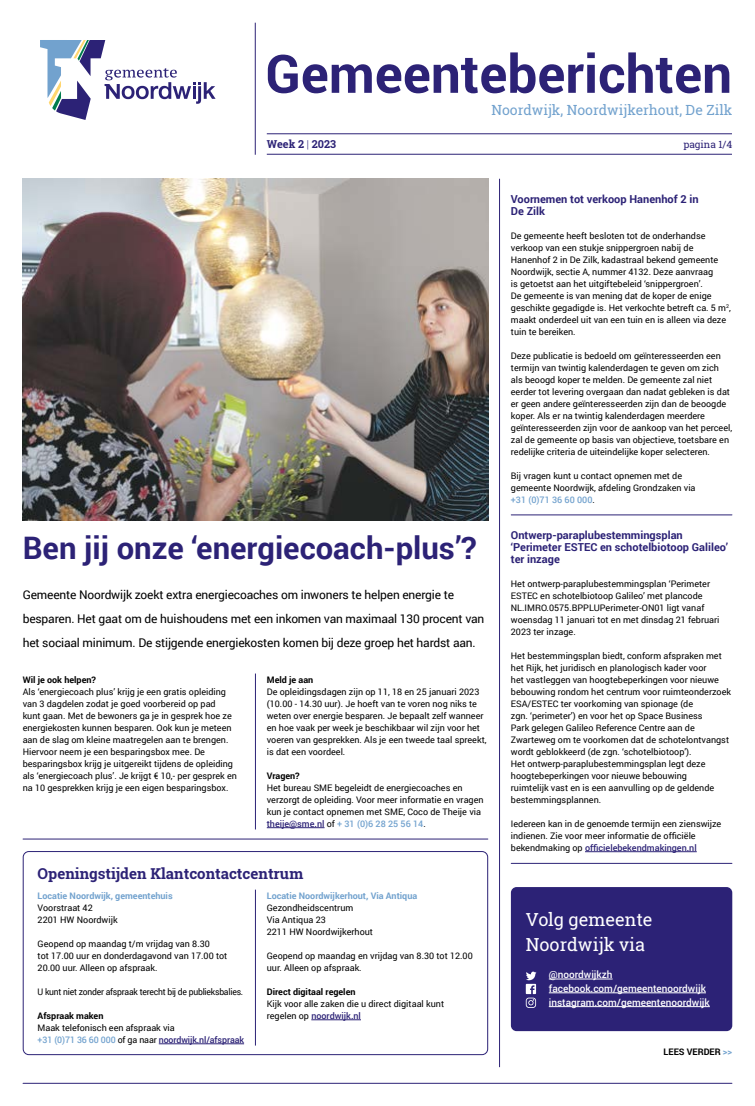
<style>
.page{position:relative;width:755px;height:1106px;background:#fff}
.page>*{position:absolute;margin:0;border:0;box-sizing:border-box;transform-origin:0 0}
._05_Kop_Artikel_Groo{font:700 53px "Roboto";color:#2c2276}
._05_Kop_Artikel_Groo-2{font:700 31px "Roboto";color:#2c2276}
._18__Kopje_Tekst_Col{font:18px/24.6px "Roboto Slab";color:#fff}
._06_Kop_Sub{font:700 15px "Roboto Slab";color:#2c2276}
._06_Kop_Sub-2{font:14px "Roboto Slab";color:#72a2ce}
._01_Body_Tekst-Inlei{font:12px/24px "Roboto Regular 2";letter-spacing:-.015em;color:#000}
._07_Kopje_Alinea_11p{font:700 11px/12px "Roboto";color:#2c2276}
._05_Kop_Artikel_Groo-3{font:700 10.9px "Roboto Slab";color:#2c2276}
._03__Body_Tekst-Insp{font:10px "Roboto Medium 2";color:#fff}
.t1{font:10px "Roboto Slab";color:#2c2276}
._02_Body_Tekst-Plain{font:9px/12px "Roboto Regular 2";color:#000}
._12_Tussenkopje_9pt{font:700 9px "Roboto";color:#000}
._02_Body_Tekst-Plain-2{font:9px "Roboto Regular 2";letter-spacing:-.025em;color:#000;scale:.95 1}
._02_Body_Tekst-Plain-3{font:700 9px "Roboto";color:#72a2ce}
._12_Tussenkopje_9pt-2{font:700 9px "Roboto";color:#72a2ce}
._03__Body_Tekst-Insp-2{font:700 9px "Roboto";color:#000}
.s1{font-weight:300}
.s2{font-family:"Roboto Medium 2";color:#2c2276}
.s3{font-family:"Roboto Medium 2";color:#72a2ce}
.s4{font-family:"Roboto"}
.s5{font-family:"Roboto";font-weight:500;color:#2c2276}
.s6{color:#72a2ce}
</style>
<div class="page">
<hr style="left:499px;top:179px;width:1px;height:888px;background:#2c2276">
<hr style="left:23px;top:1083px;width:708px;height:1px;background:#2c2276">
<img style="left:23px;top:179px;width:465px;height:342px">
<hr style="left:266px;top:827px;width:58px;height:1px;background:#2c2276">
<hr style="left:255px;top:673px;width:1px;height:156px;background:#2c2276">
<svg style="left:40px;top:40px;width:175px;height:80px"></svg>
<hr style="left:255px;top:23px;width:1px;height:132px;background:#2c2276">
<hr style="left:266px;top:154px;width:465px;height:1px;background:#2c2276">
<hr style="left:266px;top:133px;width:465px;height:1px;background:#2c2276">
<div style="left:23px;top:851px;width:465px;height:204px;border:1px solid #2c2276;border-radius:6px"></div>
<hr style="left:159px;top:1043px;width:85px;height:1px;background:#2c2276">
<hr style="left:311px;top:1019px;width:50px;height:1px;background:#2c2276">
<hr style="left:255px;top:889px;width:1px;height:156px;background:#2c2276">
<hr style="left:23px;top:838px;width:464px;height:1px;background:#2c2276">
<div style="left:510px;top:887px;width:221px;height:144px;background:#2c2276;border-radius:6px"></div>
<hr style="left:548px;top:978px;width:64px;height:1px;background:#fff">
<hr style="left:548px;top:992px;width:157px;height:1px;background:#fff">
<hr style="left:548px;top:1006px;width:161px;height:1px;background:#fff">
<svg style="left:525px;top:971px;width:11px;height:36px"></svg>
<hr style="left:584px;top:851px;width:112px;height:1px;background:#2c2276">
<hr style="left:511px;top:514px;width:220px;height:1px;background:#2c2276">
<hr style="left:511px;top:863px;width:220px;height:1px;background:#2c2276">
<p class="_05_Kop_Artikel_Groo" style="left:265px;top:37px;width:468px">Gemeenteberichten</p>
<p class="_06_Kop_Sub-2" style="left:491px;top:100px;width:242px">Noordwijk, Noordwijkerhout, De Zilk</p>
<p class="_05_Kop_Artikel_Groo-3" style="left:266px;top:137px;width:71px">Week 2 <span class="s1">|</span> 2023</p>
<p class="t1" style="left:682px;top:137px;width:50px">pagina 1/4</p>
<p class="_05_Kop_Artikel_Groo-2" style="left:23px;top:526px;width:455px">Ben jij onze ‘energiecoach-plus’?</p>
<p class="_01_Body_Tekst-Inlei" style="left:23px;top:582px;width:463px">Gemeente Noordwijk zoekt extra energiecoaches om inwoners te helpen energie te besparen. Het gaat om de huishoudens met een inkomen van maximaal 130 procent van het sociaal minimum. De stijgende energiekosten komen bij deze groep het hardst aan.</p>
<p class="_12_Tussenkopje_9pt" style="left:23px;top:673px;width:75px">Wil je ook helpen?</p>
<p class="_02_Body_Tekst-Plain" style="left:23px;top:685px;width:215px">Als ‘energiecoach plus’ krijg je een gratis opleiding van 3 dagdelen zodat je goed voorbereid op pad<br>kunt gaan. Met de bewoners ga je in gesprek hoe ze energiekosten kunnen besparen. Ook kun je meteen aan de slag om kleine maatregelen aan te brengen.<br>Hiervoor neem je een besparingsbox mee. De besparingsbox krijg je uitgereikt tijdens de opleiding als ‘energiecoach plus’. Je krijgt € 10,- per gesprek en na 10 gesprekken krijg je een eigen besparingsbox.</p>
<p class="_12_Tussenkopje_9pt" style="left:266px;top:673px;width:48px">Meld je aan</p>
<p class="_02_Body_Tekst-Plain" style="left:266px;top:685px;width:221px">De opleidingsdagen zijn op 11, 18 en 25 januari 2023 (10.00 - 14.30 uur). Je hoeft van te voren nog niks te weten over energie besparen. Je bepaalt zelf wanneer en hoe vaak per week je beschikbaar wil zijn voor het voeren van gesprekken. Als je een tweede taal spreekt, is dat een voordeel.</p>
<p class="_12_Tussenkopje_9pt" style="left:266px;top:769px;width:34px">Vragen?</p>
<p class="_02_Body_Tekst-Plain" style="left:266px;top:781px;width:218px">Het bureau SME begeleidt de energiecoaches en verzorgt de opleiding. Voor meer informatie en vragen kun je contact opnemen met SME, Coco de Theije via <span class="s2">theije@sme.nl</span> of <span class="s3">+ 31 (0)6 28 25 56 14</span>.</p>
<p class="_06_Kop_Sub" style="left:38px;top:863px;width:267px">Openingstijden Klantcontactcentrum</p>
<p class="_12_Tussenkopje_9pt-2" style="left:38px;top:889px;width:136px">Locatie Noordwijk, gemeentehuis</p>
<p class="_02_Body_Tekst-Plain" style="left:38px;top:901px;width:57px">Voorstraat 42</p>
<p class="_02_Body_Tekst-Plain" style="left:38px;top:913px;width:81px">2201 HW Noordwijk</p>
<p class="_02_Body_Tekst-Plain" style="left:38px;top:937px;width:191px">Geopend op maandag t/m vrijdag van 8.30<br>tot 17.00 uur en donderdagavond van 17.00 tot<br>20.00 uur. Alleen op afspraak.</p>
<p class="_02_Body_Tekst-Plain-2" style="left:38px;top:985px;width:218px">U kunt niet zonder afspraak terecht bij de publieksbalies.</p>
<p class="_12_Tussenkopje_9pt" style="left:38px;top:1009px;width:67px">Afspraak maken</p>
<p class="_02_Body_Tekst-Plain" style="left:38px;top:1021px;width:208px">Maak telefonisch een afspraak via<br><span class="s3">+31 (0)71 36 60 000</span> of ga naar <span class="s2">noordwijk.nl/afspraak</span></p>
<p class="_02_Body_Tekst-Plain-3" style="left:266px;top:889px;width:152px">Locatie Noordwijkerhout, Via Antiqua</p>
<p class="_02_Body_Tekst-Plain" style="left:266px;top:901px;width:88px">Gezondheidscentrum</p>
<p class="_02_Body_Tekst-Plain" style="left:266px;top:913px;width:61px">Via Antiqua 23</p>
<p class="_02_Body_Tekst-Plain" style="left:266px;top:925px;width:108px">2211 HW Noordwijkerhout</p>
<p class="_02_Body_Tekst-Plain" style="left:266px;top:949px;width:207px">Geopend op maandag en vrijdag van 8.30 tot 12.00 uur. Alleen op afspraak.</p>
<p class="_12_Tussenkopje_9pt" style="left:266px;top:985px;width:90px">Direct digitaal regelen</p>
<p class="_02_Body_Tekst-Plain" style="left:266px;top:997px;width:179px">Kijk voor alle zaken die u direct digitaal kunt regelen op <span class="s2">noordwijk.nl</span></p>
<p class="_07_Kopje_Alinea_11p" style="left:510px;top:192px;width:189px">Voornemen tot verkoop Hanenhof 2 in<br>De Zilk</p>
<p class="_02_Body_Tekst-Plain" style="left:510px;top:229px;width:221px">De gemeente heeft besloten tot de onderhandse verkoop van een stukje snippergroen nabij de Hanenhof 2 in De Zilk, kadastraal bekend gemeente Noordwijk, sectie A, nummer 4132. Deze aanvraag<br>is getoetst aan het uitgiftebeleid ‘snippergroen’.<br>De gemeente is van mening dat de koper de enige geschikte gegadigde is. Het verkochte betreft ca. 5 m<sup>2</sup>, maakt onderdeel uit van een tuin en is alleen via deze tuin te bereiken.</p>
<p class="_02_Body_Tekst-Plain" style="left:510px;top:349px;width:223px">Deze publicatie is bedoeld om geïnteresseerden een termijn van twintig kalenderdagen te geven om zich als beoogd koper te melden. De gemeente zal niet eerder tot levering overgaan dan nadat gebleken is dat er geen andere geïnteresseerden zijn dan de beoogde koper. Als er na twintig kalenderdagen meerdere geïnteresseerden zijn voor de aankoop van het perceel, zal de gemeente op basis van objectieve, toetsbare en redelijke criteria de uiteindelijke koper selecteren.</p>
<p class="_02_Body_Tekst-Plain" style="left:510px;top:469px;width:186px">Bij vragen kunt u contact opnemen met de gemeente Noordwijk, afdeling Grondzaken via <span class="s3">+31 (0)71 36 60 000</span>.</p>
<p class="_07_Kopje_Alinea_11p" style="left:510px;top:528px;width:218px">Ontwerp-paraplubestemmingsplan ‘Perimeter ESTEC en schotelbiotoop Galileo’ ter inzage</p>
<p class="_02_Body_Tekst-Plain" style="left:510px;top:577px;width:210px">Het ontwerp-paraplubestemmingsplan ‘Perimeter ESTEC en schotelbiotoop Galileo’ met plancode NL.IMRO.0575.BPPLUPerimeter-ON01 ligt vanaf woensdag 11 januari tot en met dinsdag 21 februari 2023 ter inzage.</p>
<p class="_02_Body_Tekst-Plain" style="left:510px;top:649px;width:221px">Het bestemmingsplan biedt, conform afspraken met het Rijk, het juridisch en planologisch kader voor<br>het vastleggen van hoogtebeperkingen voor nieuwe bebouwing rondom het centrum voor ruimteonderzoek ESA/ESTEC ter voorkoming van spionage (de<br>zgn. ‘perimeter’) en voor het op Space Business<br>Park gelegen Galileo Reference Centre aan de Zwarteweg om te voorkomen dat de schotelontvangst wordt geblokkeerd (de zgn. ‘schotelbiotoop’).<br>Het ontwerp-paraplubestemmingsplan legt deze hoogtebeperkingen voor nieuwe bebouwing<br>ruimtelijk vast en is een aanvulling op de geldende bestemmingsplannen.</p>
<p class="_02_Body_Tekst-Plain" style="left:510px;top:817px;width:212px">Iedereen kan in de genoemde termijn een zienswijze <span class="s4">indienen. Zie voor meer informatie de officiële </span>bekendmaking op <span class="s5">officielebekendmakingen.nl</span></p>
<p class="_18__Kopje_Tekst_Col" style="left:525px;top:907px;width:128px">Volg gemeente<br>Noordwijk via</p>
<p class="_03__Body_Tekst-Insp" style="left:548px;top:967px;width:65px">@noordwijkzh</p>
<p class="_03__Body_Tekst-Insp" style="left:548px;top:981px;width:158px">facebook.com/gemeentenoordwijk</p>
<p class="_03__Body_Tekst-Insp" style="left:548px;top:995px;width:162px">instagram.com/gemeentenoordwijk</p>
<p class="_03__Body_Tekst-Insp-2" style="left:663px;top:1045px;width:70px">LEES VERDER <span class="s6">&gt;&gt;</span></p>
</div>
